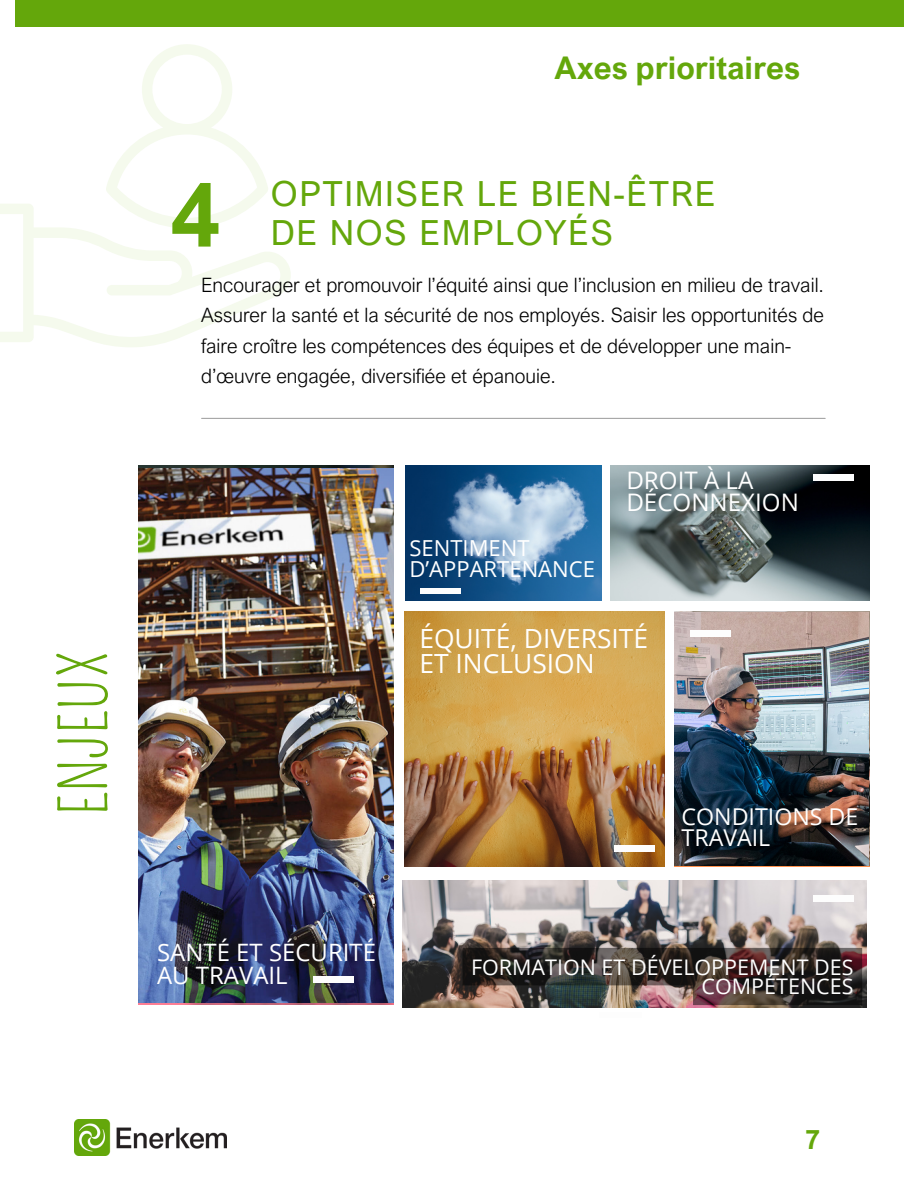
<style>
.page{position:relative;width:918px;height:1188px;background:#fff}
.page>*{position:absolute;margin:0;border:0;box-sizing:border-box;transform-origin:0 0}
.t1{font:700 88.65px "Arial Nova";color:#64a70b}
.t2{font:63px "Pompiere";color:#64a70b}
.t3{font:34.65px/39.3px "Arial Nova";letter-spacing:.045em;color:#64a70b}
.t4{font:700 31.2px "Arial Nova";color:#64a70b}
.t5{font:700 26.85px "Arial Nova";color:#64a70b}
.t6{font:26.4px/25px "Open Sans";color:#fff}
.t7{font:24.15px/22.4px "Open Sans";color:#fff}
.t8{font:24px/22.4px "Open Sans";color:#fff}
.t9{font:23.25px/21px "Open Sans";color:#fff}
.t10{font:22.05px/21px "Open Sans";color:#fff}
.t11{font:21.45px/19.6px "Open Sans";color:#fff;text-align:right}
.t12{font:300 19.8px/30.3px "Arial Nova";color:#000}
</style>
<div class="page">
<svg style="left:0;top:44px;width:291px;height:303px"></svg>
<div style="left:15px;top:0;width:888px;height:27px;background:#64a70b"></div>
<hr style="left:202px;top:418px;width:623px;height:1px;background:#a6a6a6">
<img style="left:75px;top:1120px;width:152px;height:36px">
<img style="left:402px;top:880px;width:465px;height:127px">
<img style="left:406px;top:465px;width:195px;height:135px">
<div style="left:420px;top:588px;width:41px;height:6px;background:#fdfdfd"></div>
<img style="left:611px;top:465px;width:259px;height:135px">
<div style="left:813px;top:475px;width:40px;height:5px;background:#fdfdfd"></div>
<img style="left:675px;top:613px;width:193px;height:253px">
<div style="left:690px;top:631px;width:41px;height:5px;background:#fdfdfd"></div>
<img style="left:405px;top:611px;width:260px;height:256px">
<div style="left:614px;top:845px;width:41px;height:6px;background:#fdfdfd"></div>
<img style="left:139px;top:468px;width:254px;height:535px">
<div style="left:313px;top:977px;width:40px;height:5px;background:#fdfdfd"></div>
<div style="left:813px;top:896px;width:40px;height:6px;background:#fdfdfd"></div>
<img style="left:463px;top:948px;width:399px;height:57px">
<p class="t2" style="left:48px;top:815px;width:166px;rotate:-90deg">ENJEUX</p>
<p class="t4" style="left:554px;top:48px;width:247px">Axes prioritaires</p>
<p class="t1" style="left:171px;top:160px;width:52px">4</p>
<p class="t3" style="left:271px;top:173px;width:446px">OPTIMISER LE BIEN-ÊTRE<br>DE NOS EMPLOYÉS</p>
<p class="t12" style="left:201px;top:269px;width:625px">Encourager et promouvoir l’équité ainsi que l’inclusion en milieu de travail.<br>Assurer la santé et la sécurité de nos employés. Saisir les opportunités de faire croître les compétences des équipes et de développer une main&shy;d’œuvre engagée, diversifiée et épanouie.</p>
<p class="t10" style="left:409px;top:537px;width:187px">SENTIMENT<br>D’APPARTENANCE</p>
<p class="t7" style="left:626px;top:468px;width:174px">DROIT À LA<br>DÉCONNEXION</p>
<p class="t6" style="left:419px;top:625px;width:230px">ÉQUITÉ, DIVERSITÉ<br>ET INCLUSION</p>
<p class="t8" style="left:157px;top:941px;width:220px">SANTÉ ET SÉCURITÉ<br>AU TRAVAIL</p>
<p class="t9" style="left:682px;top:805px;width:178px">CONDITIONS DE<br>TRAVAIL</p>
<p class="t11" style="left:471px;top:956px;width:384px">FORMATION ET DÉVELOPPEMENT DES<br>COMPÉTENCES</p>
<p class="t5" style="left:805px;top:1122px;width:17px">7</p>
</div>
